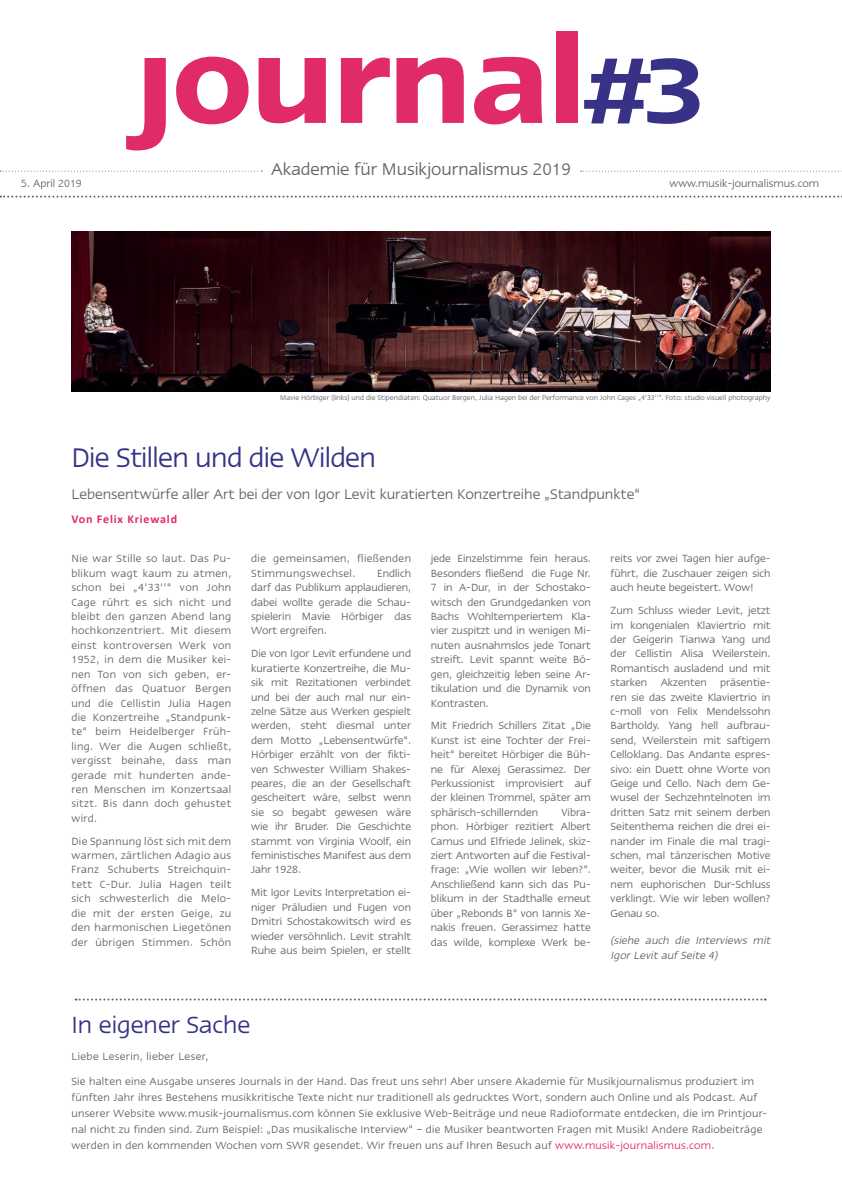
<style>
.page{position:relative;width:842px;height:1191px;background:#fff}
.page>*{position:absolute;margin:0;border:0;box-sizing:border-box;transform-origin:0 0}
.t1{font:600 139.3px "Linotype Ergo";letter-spacing:-.02em;color:#e12b66}
.t2{font:31px "Linotype Ergo";letter-spacing:-.02em;color:#353385}
.t3{font:27px "Linotype Ergo";color:#343482}
.t4{font:19.3px "Linotype Ergo";color:#656365}
.t5{font:16px "Linotype Ergo";color:#656365}
.t6{font:12px/14.4px "Linotype Ergo";letter-spacing:.02em;color:#656365;text-align:justify}
.t7{font:italic 12px/14.4px "Linotype Ergo";color:#656365}
.t8{font:12px "Linotype Ergo";color:#656365}
.t9{font:700 12px "Calibri";letter-spacing:.07em;color:#e22a66}
.t10{font:8px "Linotype Ergo";color:#656365}
.s1{font-size:108px;color:#383287}
.s2{color:#e22a67}
</style>
<div class="page">
<svg style="left:0;top:171px;width:262px;height:1px"></svg>
<svg style="left:581px;top:171px;width:261px;height:1px"></svg>
<svg style="left:0;top:196px;width:842px;height:2px"></svg>
<img style="left:71px;top:231px;width:699px;height:160px">
<svg style="left:76px;top:998px;width:690px;height:2px"></svg>
<p class="t8" style="left:21px;top:177px;width:62px">5. April 2019</p>
<h1 class="t1" style="left:135px;top:6px;width:571px">journal<span class="s1">#3</span></h1>
<p class="t8" style="left:669px;top:176px;width:151px">www.musik-journalismus.com</p>
<h3 class="t4" style="left:271px;top:159px;width:301px">Akademie für Musikjournalismus 2019</h3>
<p class="t10" style="left:280px;top:394px;width:492px">Mavie Hörbiger (links) und die Stipendiaten: Quatuor Bergen, Julia Hagen bei der Performance von John Cages „4‘33‘‘“. Foto: studio visuell photography</p>
<h2 class="t2" style="left:71px;top:440px;width:306px">Die Stillen und die Wilden</h2>
<h3 class="t5" style="left:71px;top:485px;width:570px">Lebensentwürfe aller Art bei der von Igor Levit kuratierten Konzertreihe „Standpunkte“</h3>
<p class="t9" style="left:71px;top:511px;width:107px">Von Felix Kriewald</p>
<p class="t6" style="left:71px;top:551px;width:161px">Nie war Stille so laut. Das Pu&shy;blikum wagt kaum zu atmen, schon bei „4‘33‘‘“ von John Cage rührt es sich nicht und bleibt den ganzen Abend lang hochkonzentriert. Mit diesem einst kontroversen Werk von 1952, in dem die Musiker kei&shy;nen Ton von sich geben, er&shy;öffnen das Quatuor Bergen und die Cellistin Julia Hagen die Konzertreihe „Standpunk&shy;te“ beim Heidelberger Früh&shy;ling. Wer die Augen schließt, vergisst beinahe, dass man gerade mit hunderten ande&shy;ren Menschen im Konzertsaal sitzt. Bis dann doch gehustet wird.</p>
<p class="t6" style="left:71px;top:833px;width:161px">Die Spannung löst sich mit dem warmen, zärtlichen Adagio aus Franz Schuberts Streichquin&shy;tett C-Dur. Julia Hagen teilt sich schwesterlich die Melo&shy;die mit der ersten Geige, zu den harmonischen Liegetönen der übrigen Stimmen. Schön</p>
<p class="t6" style="left:251px;top:551px;width:161px">die gemeinsamen, fließenden<br>Stimmungswechsel.</p>
<p class="t6" style="left:431px;top:551px;width:161px">jede Einzelstimme fein heraus.<br>Besonders fließend die Fuge Nr.<br>7 in A-Dur, in der Schostako&shy;witsch den Grundgedanken von Bachs Wohltemperiertem Kla&shy;vier zuspitzt und in wenigen Mi&shy;nuten ausnahmslos jede Tonart streift. Levit spannt weite Bö&shy;gen, gleichzeitig leben seine Ar&shy;tikulation und die Dynamik von Kontrasten.</p>
<p class="t6" style="left:431px;top:718px;width:161px">Mit Friedrich Schillers Zitat „Die Kunst ist eine Tochter der Frei&shy;heit“ bereitet Hörbiger die Büh&shy;ne für Alexej Gerassimez. Der Perkussionist improvisiert auf der kleinen Trommel, später am sphärisch-schillernden</p>
<p class="t6" style="left:611px;top:551px;width:161px">reits vor zwei Tagen hier aufge&shy;führt, die Zuschauer zeigen sich auch heute begeistert. Wow!</p>
<p class="t6" style="left:611px;top:603px;width:161px">Zum Schluss wieder Levit, jetzt im kongenialen Klaviertrio mit der Geigerin Tianwa Yang und der Cellistin Alisa Weilerstein.<br>Romantisch ausladend und mit starken Akzenten präsentie&shy;ren sie das zweite Klaviertrio in c-moll von Felix Mendelssohn Bartholdy. Yang hell aufbrau&shy;send, Weilerstein mit saftigem Celloklang. Das Andante espres&shy;sivo: ein Duett ohne Worte von Geige und Cello. Nach dem Ge&shy;wusel der Sechzehntelnoten im dritten Satz mit seinem derben Seitenthema reichen die drei ei&shy;nander im Finale die mal tragi&shy;schen, mal tänzerischen Motive weiter, bevor die Musik mit ei&shy;nem euphorischen Dur-Schluss verklingt. Wie wir leben wollen?<br>Genau so.</p>
<p class="t7" style="left:611px;top:933px;width:164px">(siehe auch die Interviews mit<br>Igor Levit auf Seite 4)</p>
<p class="t6" style="left:251px;top:566px;width:161px;text-indent:126px">Endlich darf das Publikum applaudieren, dabei wollte gerade die Schau&shy;spielerin Mavie Hörbiger das Wort ergreifen.</p>
<p class="t6" style="left:251px;top:646px;width:161px">Die von Igor Levit erfundene und kuratierte Konzertreihe, die Mu&shy;sik mit Rezitationen verbindet und bei der auch mal nur ein&shy;zelne Sätze aus Werken gespielt werden, steht diesmal unter dem Motto „Lebensentwürfe“.<br>Hörbiger erzählt von der fikti&shy;ven Schwester William Shakes&shy;peares, die an der Gesellschaft gescheitert wäre, selbst wenn sie so begabt gewesen wäre wie ihr Bruder. Die Geschichte stammt von Virginia Woolf, ein feministisches Manifest aus dem Jahr 1928.</p>
<p class="t6" style="left:251px;top:885px;width:161px">Mit Igor Levits Interpretation ei&shy;niger Präludien und Fugen von Dmitri Schostakowitsch wird es wieder versöhnlich. Levit strahlt Ruhe aus beim Spielen, er stellt</p>
<p class="t6" style="left:431px;top:805px;width:161px;text-indent:131px">Vibra&shy;phon. Hörbiger rezitiert Albert Camus und Elfriede Jelinek, skiz&shy;ziert Antworten auf die Festival&shy;frage: „Wie wollen wir leben?“.<br>Anschließend kann sich das Pu&shy;blikum in der Stadthalle erneut über „Rebonds B“ von Iannis Xe&shy;nakis freuen. Gerassimez hatte das wilde, komplexe Werk be-</p>
<h3 class="t3" style="left:71px;top:1010px;width:180px">In eigener Sache</h3>
<p class="t6" style="left:71px;top:1044px;width:684px;line-height:24.5px">Liebe Leserin, lieber Leser,<br>Sie halten eine Ausgabe unseres Journals in der Hand. Das freut uns sehr! Aber unsere Akademie für Musikjournalismus produziert im</p>
<p class="t6" style="left:71px;top:1088px;width:697px;line-height:16px;text-align:left">fünften Jahr ihres Bestehens musikkritische Texte nicht nur traditionell als gedrucktes Wort, sondern auch Online und als Podcast. Auf unserer Website www.musik-journalismus.com können Sie exklusive Web-Beiträge und neue Radioformate entdecken, die im Printjour&shy;nal nicht zu finden sind. Zum Beispiel: „Das musikalische Interview“ – die Musiker beantworten Fragen mit Musik! Andere Radiobeiträge werden in den kommenden Wochen vom SWR gesendet. Wir freuen uns auf Ihren Besuch auf <span class="s2">www.musik-journalismus.com</span>.</p>
</div>
